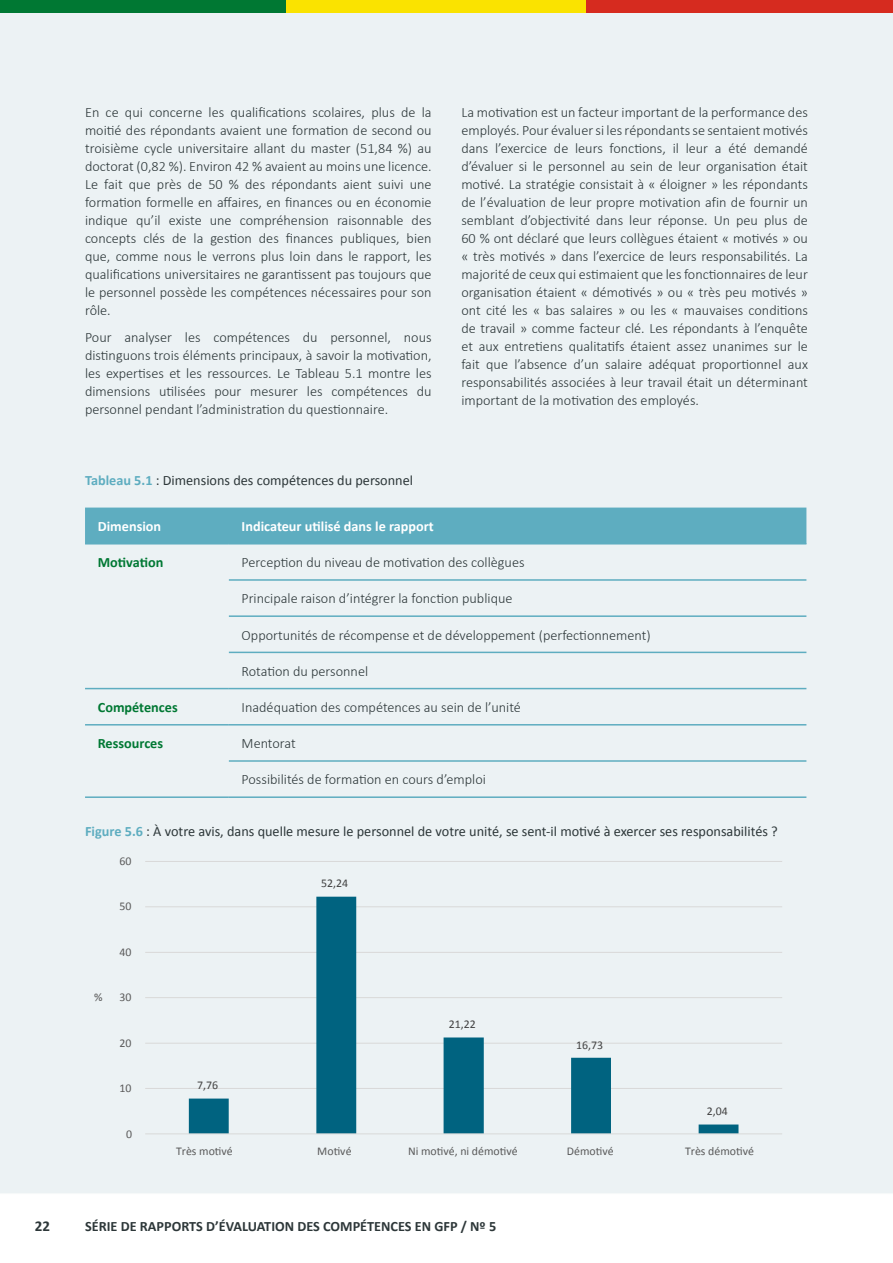
<style>
.page{position:relative;width:893px;height:1263px;background:#fff}
.page>*{position:absolute;margin:0;border:0;box-sizing:border-box;transform-origin:0 0}
.t1{font:700 15px "Calibri";color:#2d3739}
.t2{font:300 14.25px/18px "Calibri";color:#2d3739;text-align:justify}
.t3{font:14.25px "Calibri";color:#2d3739}
.t4{font:700 14.25px "Calibri";color:#2d3739}
.t5{font:700 14.25px "Calibri";color:#fff}
.t6{font:700 14.25px "Calibri";color:#007833}
.t7{font:11.85px "Calibri";color:#5a5a5a}
.t8{font:11.85px "Calibri";color:#414141}
.s1{font-weight:700;color:#5eadc0}
</style>
<div class="page">
<div style="left:0;top:13px;width:893px;height:1180px;background:#ecf2f4"></div>
<div style="left:0;top:0;width:286px;height:13px;background:#007833"></div>
<div style="left:286px;top:0;width:301px;height:13px;background:#fae300"></div>
<div style="left:586px;top:0;width:307px;height:13px;background:#d62b1f"></div>
<div style="left:85px;top:508px;width:721px;height:35px;background:#5eadc0"></div>
<hr style="left:85px;top:543px;width:144px;height:1px;background:#5eadc0">
<hr style="left:229px;top:543px;width:577px;height:1px;background:#5eadc0">
<hr style="left:229px;top:579px;width:577px;height:2px;background:#5eadc0">
<hr style="left:229px;top:615px;width:577px;height:2px;background:#5eadc0">
<hr style="left:229px;top:652px;width:577px;height:1px;background:#5eadc0">
<hr style="left:85px;top:688px;width:144px;height:1px;background:#5eadc0">
<hr style="left:229px;top:688px;width:577px;height:1px;background:#5eadc0">
<hr style="left:85px;top:724px;width:144px;height:1px;background:#5eadc0">
<hr style="left:229px;top:724px;width:577px;height:1px;background:#5eadc0">
<hr style="left:229px;top:760px;width:577px;height:2px;background:#5eadc0">
<hr style="left:85px;top:796px;width:144px;height:2px;background:#5eadc0">
<hr style="left:229px;top:796px;width:577px;height:2px;background:#5eadc0">
<hr style="left:145px;top:1088px;width:637px;height:1px;background:#d9d9d8">
<hr style="left:145px;top:1043px;width:637px;height:1px;background:#d9d9d8">
<hr style="left:145px;top:997px;width:637px;height:1px;background:#d9d9d8">
<hr style="left:145px;top:952px;width:637px;height:1px;background:#d9d9d8">
<hr style="left:145px;top:906px;width:637px;height:1px;background:#d9d9d8">
<hr style="left:145px;top:861px;width:637px;height:1px;background:#d9d9d8">
<svg style="left:189px;top:897px;width:549px;height:236px;fill:#ecf2f4"></svg>
<hr style="left:145px;top:1133px;width:637px;height:1px;background:#d9d9d8">
<p class="t2" style="left:85px;top:103px;width:348px">En ce qui concerne les qualifications scolaires, plus de la moitié des répondants avaient une formation de second ou troisième cycle universitaire allant du master (51,84 %) au doctorat (0,82 %). Environ 42 % avaient au moins une licence.<br>Le fait que près de 50 % des répondants aient suivi une formation formelle en affaires, en finances ou en économie indique qu’il existe une compréhension raisonnable des concepts clés de la gestion des finances publiques, bien que, comme nous le verrons plus loin dans le rapport, les qualifications universitaires ne garantissent pas toujours que le personnel possède les compétences nécessaires pour son rôle.</p>
<p class="t2" style="left:85px;top:328px;width:348px">Pour analyser les compétences du personnel, nous distinguons trois éléments principaux, à savoir la motivation, les expertises et les ressources. Le Tableau 5.1 montre les dimensions utilisées pour mesurer les compétences du personnel pendant l’administration du questionnaire.</p>
<p class="t2" style="left:461px;top:103px;width:348px">La motivation est un facteur important de la performance des employés. Pour évaluer si les répondants se sentaient motivés dans l’exercice de leurs fonctions, il leur a été demandé d’évaluer si le personnel au sein de leur organisation était motivé. La stratégie consistait à « éloigner » les répondants de l’évaluation de leur propre motivation afin de fournir un semblant d’objectivité dans leur réponse. Un peu plus de 60 % ont déclaré que leurs collègues étaient « motivés » ou « très motivés » dans l’exercice de leurs responsabilités. La majorité de ceux qui estimaient que les fonctionnaires de leur organisation étaient « démotivés » ou « très peu motivés » ont cité les « bas salaires » ou les « mauvaises conditions de travail » comme facteur clé. Les répondants à l’enquête et aux entretiens qualitatifs étaient assez unanimes sur le fait que l’absence d’un salaire adéquat proportionnel aux responsabilités associées à leur travail était un déterminant important de la motivation des employés.</p>
<p class="t3" style="left:85px;top:471px;width:330px"><span class="s1">Tableau 5.1</span> : Dimensions des compétences du personnel</p>
<p class="t5" style="left:98px;top:517px;width:65px">Dimension</p>
<p class="t5" style="left:242px;top:517px;width:194px">Indicateur utilisé dans le rapport</p>
<p class="t6" style="left:98px;top:553px;width:67px">Motivation</p>
<p class="t2" style="left:242px;top:553px;width:284px">Perception du niveau de motivation des collègues</p>
<p class="t2" style="left:242px;top:589px;width:272px">Principale raison d’intégrer la fonction publique</p>
<p class="t2" style="left:242px;top:626px;width:411px">Opportunités de récompense et de développement (perfectionnement)</p>
<p class="t2" style="left:242px;top:662px;width:128px">Rotation du personnel</p>
<p class="t6" style="left:98px;top:698px;width:81px">Compétences</p>
<p class="t2" style="left:242px;top:698px;width:281px">Inadéquation des compétences au sein de l’unité</p>
<p class="t6" style="left:98px;top:734px;width:67px">Ressources</p>
<p class="t2" style="left:242px;top:734px;width:56px">Mentorat</p>
<p class="t2" style="left:242px;top:770px;width:246px">Possibilités de formation en cours d’emploi</p>
<p class="t3" style="left:85px;top:823px;width:694px"><span class="s1">Figure 5.6</span> : À votre avis, dans quelle mesure le personnel de votre unité, se sent-il motivé à exercer ses responsabilités ?</p>
<p class="t7" style="left:94px;top:990px;width:10px">%</p>
<p class="t7" style="left:119px;top:853px;width:14px">60</p>
<p class="t7" style="left:119px;top:899px;width:14px">50</p>
<p class="t7" style="left:119px;top:944px;width:14px">40</p>
<p class="t7" style="left:119px;top:990px;width:14px">30</p>
<p class="t7" style="left:119px;top:1035px;width:14px">20</p>
<p class="t7" style="left:119px;top:1080px;width:14px">10</p>
<p class="t7" style="left:126px;top:1126px;width:8px">0</p>
<p class="t8" style="left:197px;top:1078px;width:22px">7,76</p>
<p class="t8" style="left:321px;top:876px;width:29px">52,24</p>
<p class="t8" style="left:449px;top:1016px;width:29px">21,22</p>
<p class="t8" style="left:576px;top:1037px;width:29px">16,73</p>
<p class="t8" style="left:707px;top:1103px;width:22px">2,04</p>
<p class="t7" style="left:176px;top:1143px;width:58px">Très motivé</p>
<p class="t7" style="left:317px;top:1143px;width:36px">Motivé</p>
<p class="t7" style="left:408px;top:1143px;width:111px">Ni motivé, ni démotivé</p>
<p class="t7" style="left:567px;top:1143px;width:48px">Démotivé</p>
<p class="t7" style="left:685px;top:1143px;width:70px">Très démotivé</p>
<p class="t1" style="left:35px;top:1216px;width:17px">22</p>
<p class="t4" style="left:85px;top:1217px;width:413px">SÉRIE DE RAPPORTS D’ÉVALUATION DES COMPÉTENCES EN GFP / Nº 5</p>
</div>
